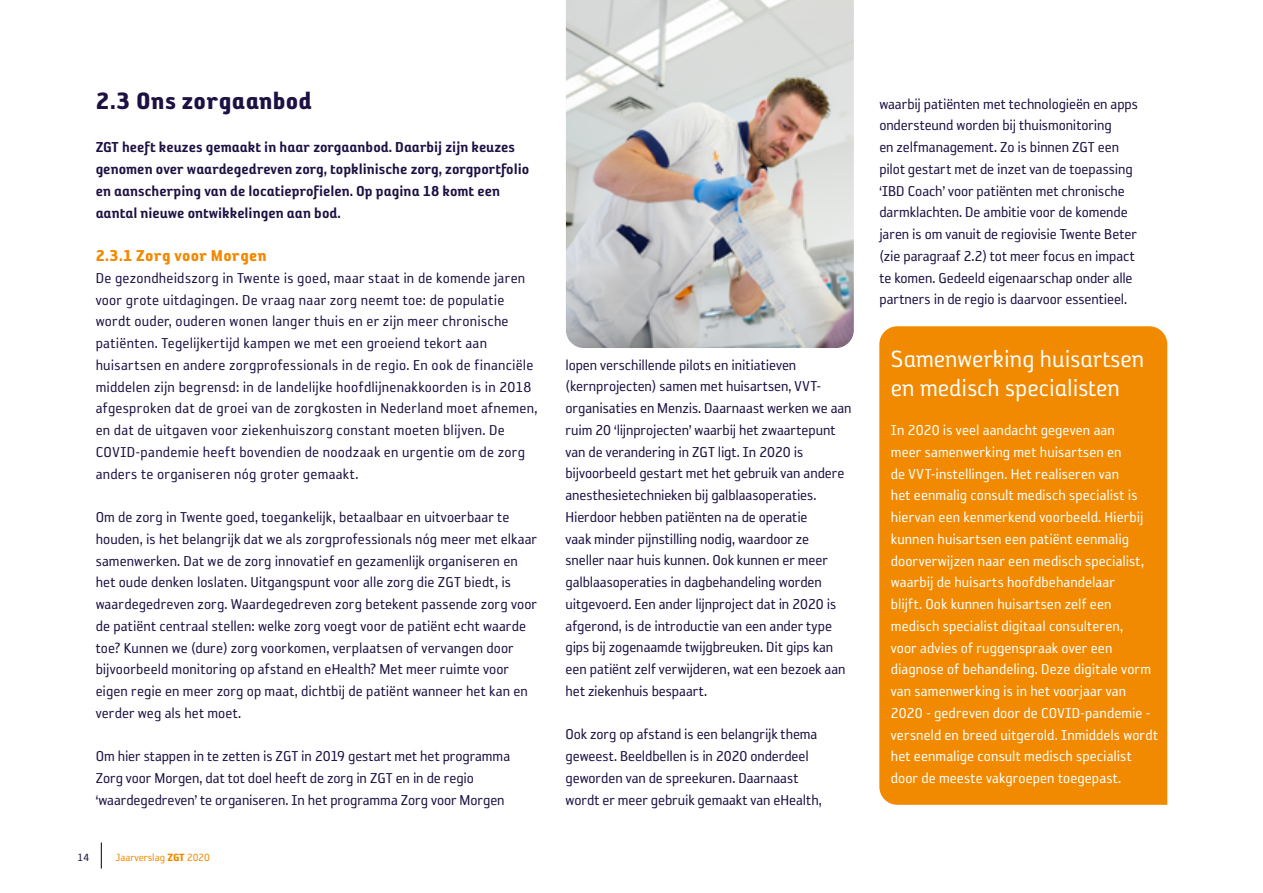
<style>
.page{position:relative;width:1263px;height:893px;background:#fff}
.page>*{position:absolute;margin:0;border:0;box-sizing:border-box;transform-origin:0 0}
.t1{font:27px/28.5px "Reykjavik Two OT A Gauge";color:#fff}
.t2{font:27px "Reykjavik Two OT D Gauge";letter-spacing:.01em;color:#1d1042}
.t3{font:18px "Reykjavik Two OT D Gauge";letter-spacing:.02em;color:#f18a00}
.t4{font:16.5px/21.8px "Reykjavik One OT A Gauge";color:#1d1042}
.t5{font:16.5px/21.8px "Reykjavik One OT A Gauge";letter-spacing:.005em;color:#fff}
.t6{font:16.5px/21.8px "Reykjavik Two OT C Gauge";color:#1d1042}
.t7{font:12px "Reykjavik One OT A Gauge";color:#f18a00}
.t8{font:12px "Reykjavik One OT A Gauge";color:#1d1042}
.s1{font-family:"Reykjavik One OT D Gauge"}
</style>
<div class="page">
<svg style="left:101px;top:842px;width:1px;height:27px"></svg>
<div style="left:879px;top:326px;width:288px;height:479px;background:#f18a00"></div>
<img style="left:566px;top:0;width:288px;height:348px">
<h1 class="t2" style="left:96px;top:86px;width:218px">2.3 Ons zorgaanbod</h1>
<p class="t6" style="left:96px;top:136px;width:435px">ZGT heeft keuzes gemaakt in haar zorgaanbod. Daarbij zijn keuzes genomen over waardegedreven zorg, topklinische zorg, zorgportfolio en aanscherping van de locatieprofielen. Op pagina 18 komt een aantal nieuwe ontwikkelingen aan bod.</p>
<p class="t3" style="left:96px;top:246px;width:172px">2.3.1 Zorg voor Morgen</p>
<p class="t4" style="left:96px;top:267px;width:443px">De gezondheidszorg in Twente is goed, maar staat in de komende jaren voor grote uitdagingen. De vraag naar zorg neemt toe: de populatie wordt ouder, ouderen wonen langer thuis en er zijn meer chronische patiënten. Tegelijkertijd kampen we met een groeiend tekort aan huisartsen en andere zorgprofessionals in de regio. En ook de financiële middelen zijn begrensd: in de landelijke hoofdlijnenakkoorden is in 2018 afgesproken dat de groei van de zorgkosten in Nederland moet afnemen, en dat de uitgaven voor ziekenhuiszorg constant moeten blijven. De COVID-pandemie heeft bovendien de noodzaak en urgentie om de zorg anders te organiseren nóg groter gemaakt.</p>
<p class="t4" style="left:96px;top:506px;width:443px">Om de zorg in Twente goed, toegankelijk, betaalbaar en uitvoerbaar te houden, is het belangrijk dat we als zorgprofessionals nóg meer met elkaar samenwerken. Dat we de zorg innovatief en gezamenlijk organiseren en het oude denken loslaten. Uitgangspunt voor alle zorg die ZGT biedt, is waardegedreven zorg. Waardegedreven zorg betekent passende zorg voor de patiënt centraal stellen: welke zorg voegt voor de patiënt echt waarde toe? Kunnen we (dure) zorg voorkomen, verplaatsen of vervangen door bijvoorbeeld monitoring op afstand en eHealth? Met meer ruimte voor eigen regie en meer zorg op maat, dichtbij de patiënt wanneer het kan en verder weg als het moet.</p>
<p class="t4" style="left:96px;top:745px;width:416px">Om hier stappen in te zetten is ZGT in 2019 gestart met het programma<br>Zorg voor Morgen, dat tot doel heeft de zorg in ZGT en in de regio ‘waardegedreven’ te organiseren. In het programma Zorg voor Morgen</p>
<p class="t8" style="left:78px;top:851px;width:13px">14</p>
<p class="t7" style="left:116px;top:851px;width:96px">Jaarverslag <span class="s1">ZGT</span> 2020</p>
<p class="t4" style="left:566px;top:354px;width:288px">lopen verschillende pilots en initiatieven (kernprojecten) samen met huisartsen, VVT&shy;organisaties en Menzis. Daarnaast werken we aan ruim 20 ‘lijnprojecten’ waarbij het zwaartepunt van de verandering in ZGT ligt. In 2020 is bijvoorbeeld gestart met het gebruik van andere anesthesietechnieken bij galblaasoperaties.<br>Hierdoor hebben patiënten na de operatie<br>vaak minder pijnstilling nodig, waardoor ze sneller naar huis kunnen. Ook kunnen er meer galblaasoperaties in dagbehandeling worden uitgevoerd. Een ander lijnproject dat in 2020 is afgerond, is de introductie van een ander type gips bij zogenaamde twijgbreuken. Dit gips kan een patiënt zelf verwijderen, wat een bezoek aan het ziekenhuis bespaart.</p>
<p class="t4" style="left:566px;top:724px;width:258px">Ook zorg op afstand is een belangrijk thema geweest. Beeldbellen is in 2020 onderdeel geworden van de spreekuren. Daarnaast wordt er meer gebruik gemaakt van eHealth,</p>
<p class="t4" style="left:879px;top:93px;width:260px">waarbij patiënten met technologieën en apps ondersteund worden bij thuismonitoring<br>en zelfmanagement. Zo is binnen ZGT een pilot gestart met de inzet van de toepassing ‘IBD Coach’ voor patiënten met chronische darmklachten. De ambitie voor de komende jaren is om vanuit de regiovisie Twente Beter (zie paragraaf 2.2) tot meer focus en impact te komen. Gedeeld eigenaarschap onder alle partners in de regio is daarvoor essentieel.</p>
<h1 class="t1" style="left:891px;top:345px;width:255px">Samenwerking huisartsen en medisch specialisten</h1>
<p class="t5" style="left:891px;top:419px;width:269px">In 2020 is veel aandacht gegeven aan<br>meer samenwerking met huisartsen en<br>de VVT-instellingen. Het realiseren van<br>het eenmalig consult medisch specialist is hiervan een kenmerkend voorbeeld. Hierbij kunnen huisartsen een patiënt eenmalig doorverwijzen naar een medisch specialist, waarbij de huisarts hoofdbehandelaar<br>blijft. Ook kunnen huisartsen zelf een medisch specialist digitaal consulteren,<br>voor advies of ruggenspraak over een diagnose of behandeling. Deze digitale vorm van samenwerking is in het voorjaar van 2020 - gedreven door de COVID-pandemie - versneld en breed uitgerold. Inmiddels wordt het eenmalige consult medisch specialist door de meeste vakgroepen toegepast.</p>
</div>
